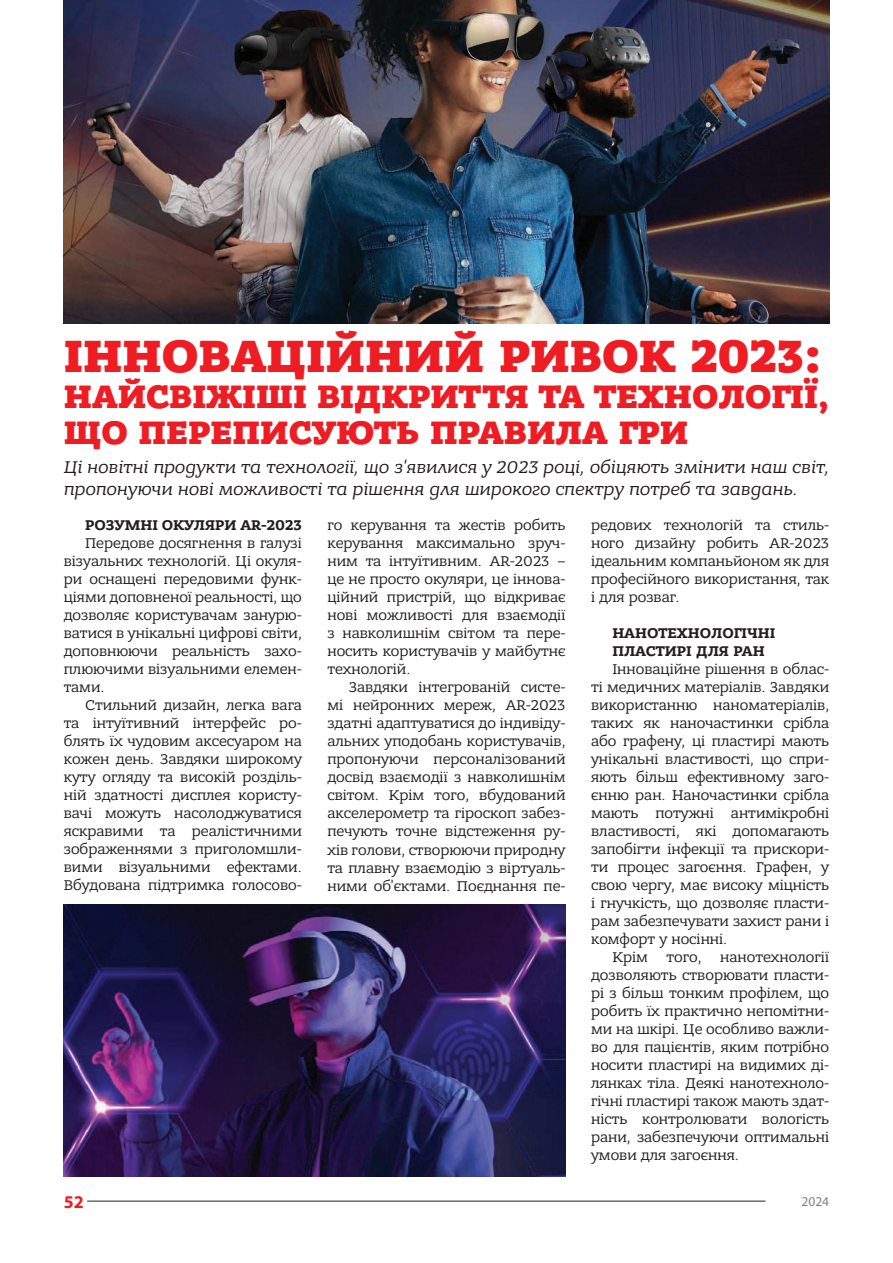
<style>
.page{position:relative;width:893px;height:1263px;background:#fff}
.page>*{position:absolute;margin:0;border:0;box-sizing:border-box;transform-origin:0 0}
.t1{font:800 48px "Bandera Pro";color:#ee1d23}
.t2{font:800 34.5px/36px "Bandera Pro";color:#ee1d23}
.t3{font:italic 18px/21.6px "Bandera Pro";letter-spacing:.01em;color:#231f20}
.t4{font:700 18px "Myriad Pro";color:#ee1d23}
.t5{font:15px/18px "Bandera Pro";color:#231f20;text-align:justify}
.t6{font:700 15px "Bandera Pro";color:#231f20}
.t7{font:13.5px "Myriad Pro";color:#808285}
</style>
<div class="page">
<hr style="left:87px;top:1201px;width:678px;height:1px;background:#231f20">
<img style="left:64px;top:0;width:765px;height:323px">
<img style="left:64px;top:905px;width:502px;height:272px">
<p class="t1" style="left:64px;top:326px;width:759px">ІННОВАЦІЙНИЙ РИВОК 2023:</p>
<p class="t2" style="left:64px;top:380px;width:767px">НАЙСВІЖІШІ ВІДКРИТТЯ ТА ТЕХНОЛОГІЇ,<br>ЩО ПЕРЕПИСУЮТЬ ПРАВИЛА ГРИ</p>
<p class="t3" style="left:64px;top:457px;width:767px">Ці новітні продукти та технології, що з'явилися у 2023 році, обіцяють змінити наш світ, пропонуючи нові можливості та рішення для широкого спектру потреб та завдань.</p>
<p class="t6" style="left:85px;top:516px;width:218px">РОЗУМНІ ОКУЛЯРИ AR-2023</p>
<p class="t5" style="left:64px;top:534px;width:240px;text-indent:21px">Передове досягнення в галузі візуальних технологій. Ці окуля&shy;ри оснащені передовими функ&shy;ціями доповненої реальності, що дозволяє користувачам занурю&shy;ватися в унікальні цифрові світи, доповнюючи реальність захо&shy;плюючими візуальними елемен&shy;тами.</p>
<p class="t5" style="left:64px;top:696px;width:240px;text-indent:21px">Стильний дизайн, легка вага та інтуїтивний інтерфейс ро&shy;блять їх чудовим аксесуаром на кожен день. Завдяки широкому куту огляду та високій розділь&shy;ній здатності дисплея користу&shy;вачі можуть насолоджуватися яскравими та реалістичними зображеннями з приголомшли&shy;вими візуальними ефектами.<br>Вбудована підтримка голосово-</p>
<p class="t5" style="left:327px;top:517px;width:240px">го керування та жестів робить керування максимально зруч&shy;ним та інтуїтивним. AR-2023 – це не просто окуляри, це іннова&shy;ційний пристрій, що відкриває нові можливості для взаємодії з навколишнім світом та пере&shy;носить користувачів у майбутнє технологій.</p>
<p class="t5" style="left:327px;top:679px;width:240px;text-indent:21px">Завдяки інтегрованій систе&shy;мі нейронних мереж, AR-2023 здатні адаптуватися до індивіду&shy;альних уподобань користувачів, пропонуючи персоналізований досвід взаємодії з навколишнім світом. Крім того, вбудований акселерометр та гіроскоп забез&shy;печують точне відстеження ру&shy;хів голови, створюючи природну та плавну взаємодію з віртуаль&shy;ними об'єктами. Поєднання пе-</p>
<p class="t5" style="left:591px;top:516px;width:240px">редових технологій та стиль&shy;ного дизайну робить AR-2023 ідеальним компаньйоном як для професійного використання, так і для розваг.</p>
<p class="t6" style="left:612px;top:624px;width:165px">НАНОТЕХНОЛОГІЧНІ</p>
<p class="t6" style="left:612px;top:642px;width:154px">ПЛАСТИРІ ДЛЯ РАН</p>
<p class="t5" style="left:591px;top:660px;width:240px;text-indent:21px">Інноваційне рішення в облас&shy;ті медичних матеріалів. Завдяки використанню наноматеріалів, таких як наночастинки срібла або графену, ці пластирі мають унікальні властивості, що спри&shy;яють більш ефективному заго&shy;єнню ран. Наночастинки срібла мають потужні антимікробні властивості, які допомагають запобігти інфекції та прискори&shy;ти процес загоєння. Графен, у свою чергу, має високу міцність і гнучкість, що дозволяє пласти&shy;рам забезпечувати захист рани і комфорт у носінні.</p>
<p class="t5" style="left:591px;top:948px;width:240px;text-indent:21px">Крім того, нанотехнології дозволяють створювати пласти&shy;рі з більш тонким профілем, що робить їх практично непомітни&shy;ми на шкірі. Це особливо важли&shy;во для пацієнтів, яким потрібно носити пластирі на видимих ді&shy;лянках тіла. Деякі нанотехноло&shy;гічні пластирі також мають здат&shy;ність контролювати вологість рани, забезпечуючи оптимальні умови для загоєння.</p>
<p class="t4" style="left:64px;top:1190px;width:21px">52</p>
<p class="t7" style="left:801px;top:1193px;width:29px">2024</p>
</div>
